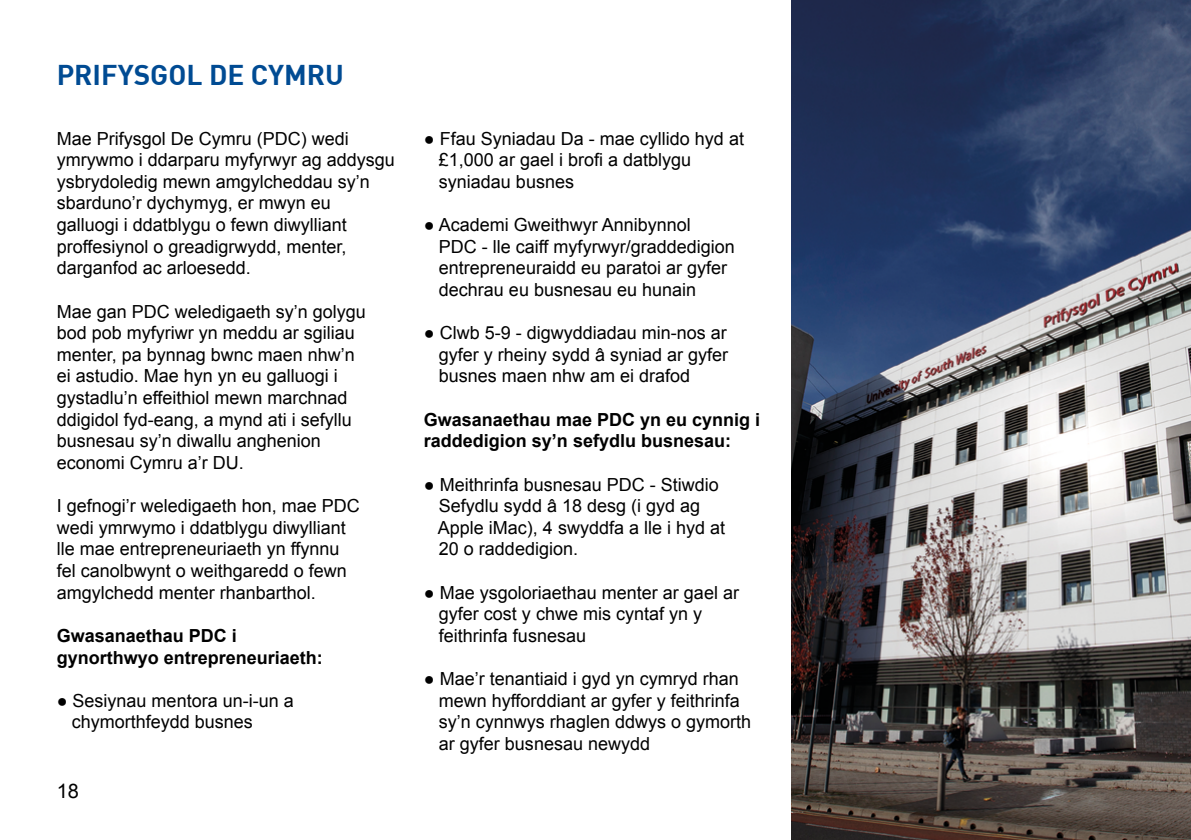
<style>
.page{position:relative;width:1191px;height:840px;background:#fff}
.page>*{position:absolute;margin:0;border:0;box-sizing:border-box;transform-origin:0 0}
.t1{font:700 28px "DIN";color:#004b93}
.t2{font:20px "Arial";color:#000}
.t3{font:18px/21.6px "Arial";color:#000}
.t4{font:700 18px/21.6px "Arial";color:#000}
</style>
<div class="page">
<img style="left:791px;top:0;width:400px;height:839px">
<h1 class="t1" style="left:57px;top:57px;width:288px">PRIFYSGOL DE CYMRU</h1>
<p class="t3" style="left:57px;top:128px;width:340px">Mae Prifysgol De Cymru (PDC) wedi ymrywmo i ddarparu myfyrwyr ag addysgu ysbrydoledig mewn amgylcheddau sy’n sbarduno’r dychymyg, er mwyn eu galluogi i ddatblygu o fewn diwylliant proffesiynol o greadigrwydd, menter, darganfod ac arloesedd.</p>
<p class="t3" style="left:57px;top:300px;width:311px">Mae gan PDC weledigaeth sy’n golygu bod pob myfyriwr yn meddu ar sgiliau menter, pa bynnag bwnc maen nhw’n ei astudio. Mae hyn yn eu galluogi i gystadlu’n effeithiol mewn marchnad ddigidol fyd-eang, a mynd ati i sefyllu busnesau sy’n diwallu anghenion economi Cymru a’r DU.</p>
<p class="t3" style="left:57px;top:495px;width:305px">I gefnogi’r weledigaeth hon, mae PDC wedi ymrwymo i ddatblygu diwylliant lle mae entrepreneuriaeth yn ffynnu fel canolbwynt o weithgaredd o fewn amgylchedd menter rhanbarthol.</p>
<p class="t4" style="left:57px;top:625px;width:268px">Gwasanaethau PDC i gynorthwyo entrepreneuriaeth:</p>
<p class="t3" style="left:72px;top:689px;width:223px;text-indent:-15px">● Sesiynau mentora un-i-un a chymorthfeydd busnes</p>
<p class="t2" style="left:57px;top:777px;width:24px">18</p>
<p class="t3" style="left:439px;top:128px;width:306px;text-indent:-15px">● Ffau Syniadau Da - mae cyllido hyd at £1,000 ar gael i brofi a datblygu syniadau busnes</p>
<p class="t3" style="left:439px;top:214px;width:297px;text-indent:-15px">● Academi Gweithwyr Annibynnol<br>PDC - lle caiff myfyrwyr/graddedigion entrepreneuraidd eu paratoi ar gyfer dechrau eu busnesau eu hunain</p>
<p class="t3" style="left:439px;top:322px;width:291px;text-align:justify;text-indent:-15px">● Clwb 5-9 - digwyddiadau min-nos ar gyfer y rheiny sydd â syniad ar gyfer busnes maen nhw am ei drafod</p>
<p class="t4" style="left:424px;top:409px;width:338px">Gwasanaethau mae PDC yn eu cynnig i raddedigion sy’n sefydlu busnesau:</p>
<p class="t3" style="left:438px;top:473px;width:289px;text-indent:-14px">● Meithrinfa busnesau PDC - Stiwdio<br>Sefydlu sydd â 18 desg (i gyd ag<br>Apple iMac), 4 swyddfa a lle i hyd at<br>20 o raddedigion.</p>
<p class="t3" style="left:439px;top:581px;width:301px;text-indent:-15px">● Mae ysgoloriaethau menter ar gael ar gyfer cost y chwe mis cyntaf yn y feithrinfa fusnesau</p>
<p class="t3" style="left:439px;top:668px;width:314px;text-indent:-15px">● Mae’r tenantiaid i gyd yn cymryd rhan mewn hyfforddiant ar gyfer y feithrinfa sy’n cynnwys rhaglen ddwys o gymorth ar gyfer busnesau newydd</p>
</div>
